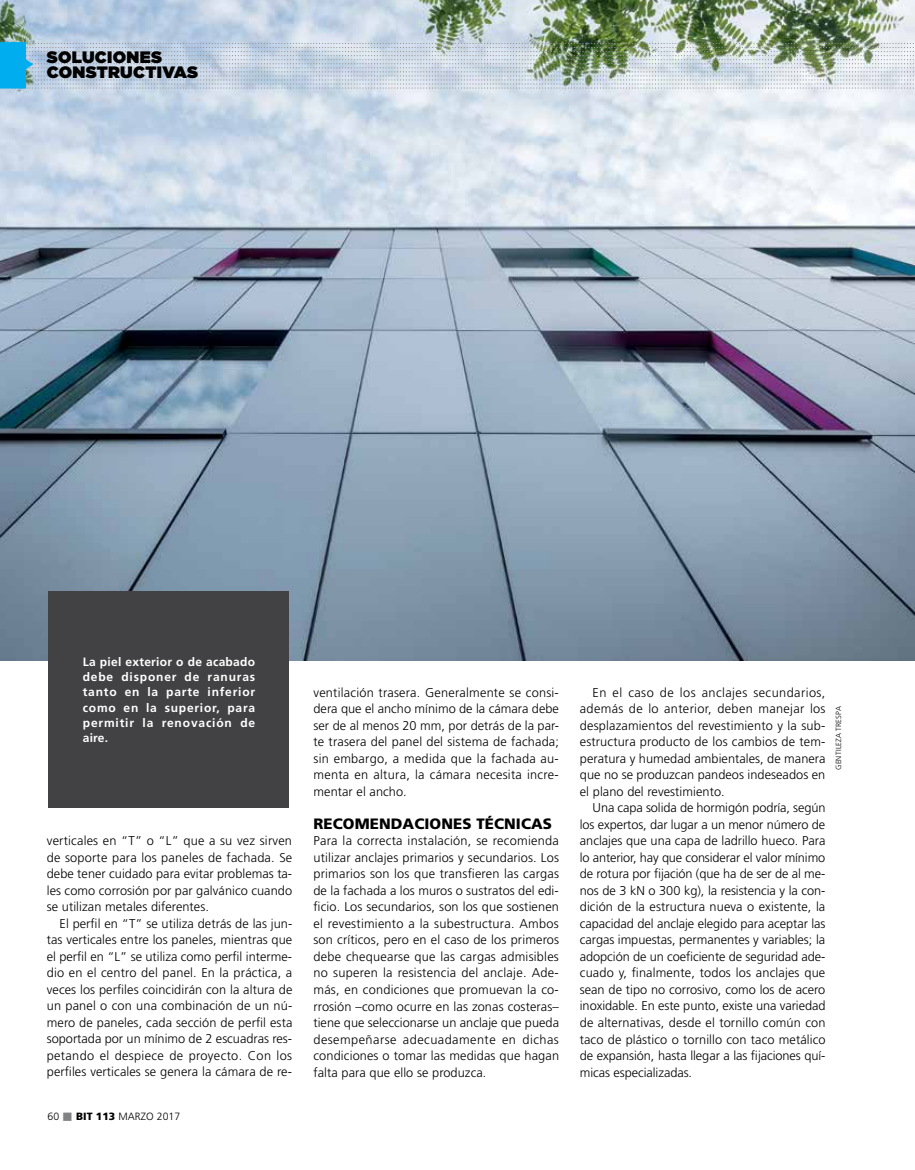
<style>
.page{position:relative;width:915px;height:1170px;background:#fff}
.page>*{position:absolute;margin:0;border:0;box-sizing:border-box;transform-origin:0 0}
.t1{font:900 16.5px/15px "Gotham";letter-spacing:.02em;color:#000}
.t2{font:900 15px "Frutiger";letter-spacing:.005em;color:#000}
.t3{font:300 12.75px/16.5px "Frutiger";letter-spacing:.005em;color:#000;text-align:justify}
.t4{font:700 12px/15px "Frutiger";letter-spacing:.065em;color:#fff;text-align:justify}
.t5{font:300 10.5px "Frutiger";letter-spacing:.005em;color:#000}
.t6{font:300 7.5px "Frutiger";letter-spacing:.03em;color:#000}
.s1{color:#808285}
.s2{font-weight:900}
</style>
<div class="page">
<img style="left:0;top:0;width:914px;height:660px">
<svg style="left:0;top:42px;width:913px;height:47px;background:#b9cbd0"></svg>
<div style="left:48px;top:591px;width:241px;height:217px;background:#424245"></div>
<p class="t1" style="left:47px;top:49px;width:153px">SOLUCIONES<br>CONSTRUCTIVAS</p>
<p class="t4" style="left:83px;top:654px;width:174px">La piel exterior o de acabado debe disponer de ranuras tanto en la parte inferior como en la superior, para permitir la renovación de aire.</p>
<p class="t3" style="left:47px;top:832px;width:247px">verticales en “T” o “L” que a su vez sirven de soporte para los paneles de fachada. Se debe tener cuidado para evitar problemas ta&shy;les como corrosión por par galvánico cuando se utilizan metales diferentes.</p>
<p class="t3" style="left:47px;top:915px;width:247px;text-indent:13px">El perfil en “T” se utiliza detrás de las jun&shy;tas verticales entre los paneles, mientras que el perfil en “L” se utiliza como perfil interme&shy;dio en el centro del panel. En la práctica, a veces los perfiles coincidirán con la altura de un panel o con una combinación de un nú&shy;mero de paneles, cada sección de perfil esta soportada por un mínimo de 2 escuadras res&shy;petando el despiece de proyecto. Con los perfiles verticales se genera la cámara de re-</p>
<p class="t5" style="left:47px;top:1110px;width:134px">60 <span class="s1">■</span> <span class="s2">BIT 113</span> marzo 2017</p>
<p class="t3" style="left:313px;top:684px;width:247px">ventilación trasera. Generalmente se consi&shy;dera que el ancho mínimo de la cámara debe ser de al menos 20 mm, por detrás de la par&shy;te trasera del panel del sistema de fachada; sin embargo, a medida que la fachada au&shy;menta en altura, la cámara necesita incre&shy;mentar el ancho.</p>
<p class="t2" style="left:313px;top:814px;width:240px">RECOMENDACIONES TÉCNICAS</p>
<p class="t3" style="left:313px;top:832px;width:247px">Para la correcta instalación, se recomienda utilizar anclajes primarios y secundarios. Los primarios son los que transfieren las cargas de la fachada a los muros o sustratos del edi&shy;ficio. Los secundarios, son los que sostienen el revestimiento a la subestructura. Ambos son críticos, pero en el caso de los primeros debe chequearse que las cargas admisibles no superen la resistencia del anclaje. Ade&shy;más, en condiciones que promuevan la co&shy;rrosión –como ocurre en las zonas costeras– tiene que seleccionarse un anclaje que pueda desempeñarse adecuadamente en dichas condiciones o tomar las medidas que hagan falta para que ello se produzca.</p>
<p class="t3" style="left:579px;top:684px;width:247px;text-indent:13px">En el caso de los anclajes secundarios, además de lo anterior, deben manejar los desplazamientos del revestimiento y la sub&shy;estructura producto de los cambios de tem&shy;peratura y humedad ambientales, de manera que no se produzcan pandeos indeseados en el plano del revestimiento.</p>
<p class="t3" style="left:579px;top:799px;width:247px;text-indent:13px">Una capa solida de hormigón podría, según los expertos, dar lugar a un menor número de anclajes que una capa de ladrillo hueco. Para lo anterior, hay que considerar el valor mínimo de rotura por fijación (que ha de ser de al me&shy;nos de 3 kN o 300 kg), la resistencia y la con&shy;dición de la estructura nueva o existente, la capacidad del anclaje elegido para aceptar las cargas impuestas, permanentes y variables; la adopción de un coeficiente de seguridad ade&shy;cuado y, finalmente, todos los anclajes que sean de tipo no corrosivo, como los de acero inoxidable. En este punto, existe una variedad de alternativas, desde el tornillo común con taco de plástico o tornillo con taco metálico de expansión, hasta llegar a las fijaciones quí&shy;micas especializadas.</p>
<p class="t6" style="left:834px;top:770px;width:65px;rotate:-90deg">Gentileza Trespa</p>
</div>
